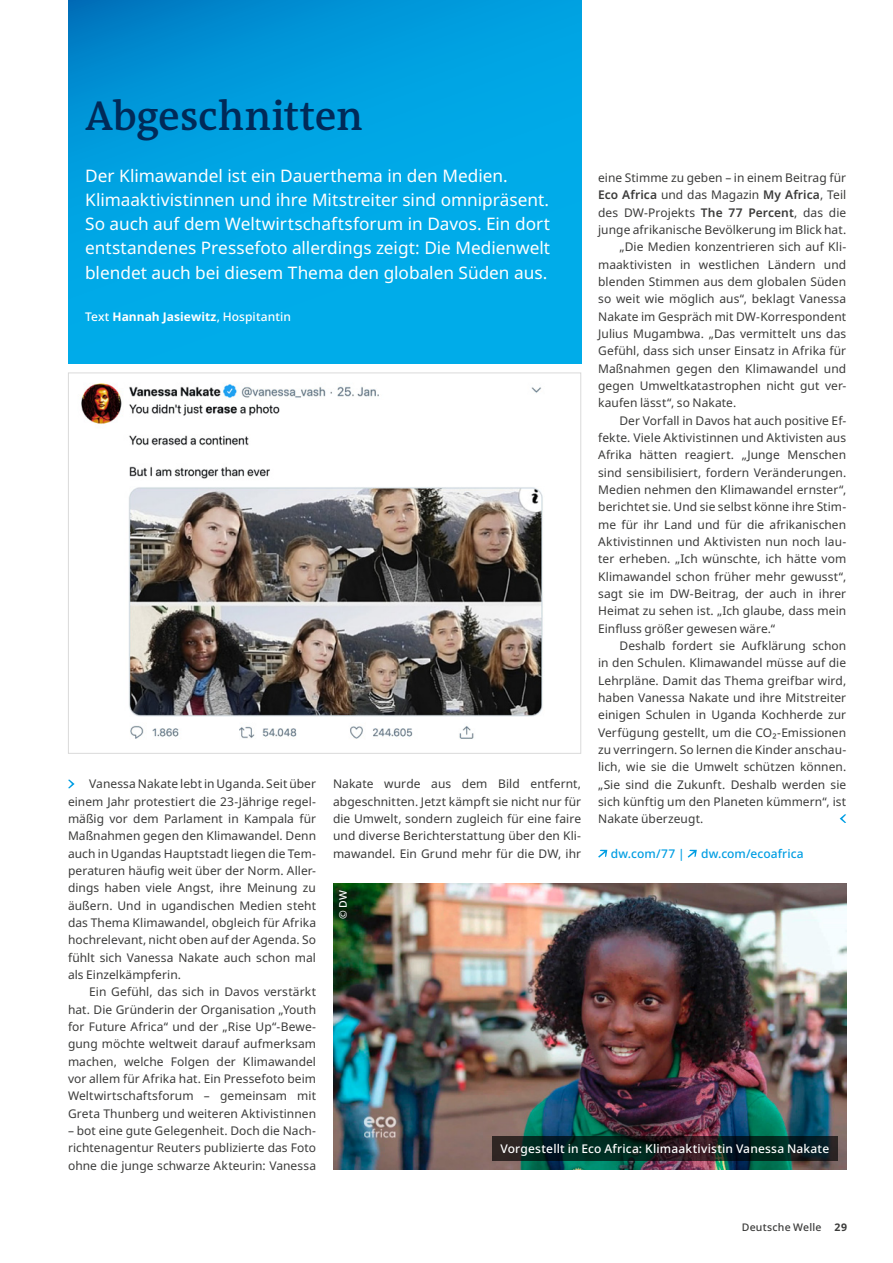
<style>
.page{position:relative;width:893px;height:1263px;background:#fff}
.page>*{position:absolute;margin:0;border:0;box-sizing:border-box;transform-origin:0 0}
.t1{font:600 42px "DW The Antiqua B W6";letter-spacing:-.01em;color:#002a58}
.t2{font:17.25px/24.2px "Noto Sans";color:#fff}
.t3{font:12px/17.4px "Noto Sans";letter-spacing:.005em;color:#3b3b3a;text-align:justify}
.t4{font:500 12px "Noto Sans";letter-spacing:.015em;color:#fff}
.t5{font:500 12px "Noto Sans";letter-spacing:.01em;color:#009ee3}
.t6{font:500 10.5px "Noto Sans";letter-spacing:.025em;color:#3b3b3a}
.t7{font:500 10.5px "Noto Sans";color:#fff}
.s1{font-weight:700}
.s2{font-weight:600}
</style>
<div class="page">
<svg style="left:68px;top:779px;width:7px;height:9px"></svg>
<svg style="left:840px;top:814px;width:6px;height:9px"></svg>
<svg style="left:598px;top:850px;width:9px;height:8px"></svg>
<svg style="left:688px;top:850px;width:9px;height:8px"></svg>
<img style="left:333px;top:884px;width:513px;height:285px">
<svg style="left:68px;top:0;width:513px;height:364px;background:#00a3e2"></svg>
<img style="left:81px;top:383px;width:462px;height:356px">
<img style="left:479px;top:1126px;width:368px;height:44px">
<h1 class="t1" style="left:85px;top:89px;width:279px">Abgeschnitten</h1>
<p class="t2" style="left:85px;top:164px;width:467px">Der Klimawandel ist ein Dauerthema in den Medien.<br>Klimaaktivistinnen und ihre Mitstreiter sind omnipräsent.<br>So auch auf dem Weltwirtschaftsforum in Davos. Ein dort entstandenes Pressefoto allerdings zeigt: Die Medienwelt blendet auch bei diesem Thema den globalen Süden aus.</p>
<p class="t4" style="left:85px;top:308px;width:207px">Text <span class="s1">Hannah Jasiewitz</span>, Hospitantin</p>
<p class="t3" style="left:598px;top:169px;width:250px">eine Stimme zu geben – in einem Beitrag für</p>
<p class="t3" style="left:598px;top:187px;width:250px"><span class="s2">Eco Africa</span> und das Magazin <span class="s2">My Africa</span>, Teil</p>
<p class="t3" style="left:598px;top:204px;width:250px">des DW-Projekts <span class="s2">The 77 Percent</span>, das die</p>
<p class="t3" style="left:598px;top:221px;width:250px">junge afrikanische Bevölkerung im Blick hat.</p>
<p class="t3" style="left:619px;top:239px;width:228px">„Die Medien konzentrieren sich auf Kli-</p>
<p class="t3" style="left:598px;top:256px;width:250px">maaktivisten in westlichen Ländern und</p>
<p class="t3" style="left:598px;top:273px;width:250px">blenden Stimmen aus dem globalen Süden</p>
<p class="t3" style="left:598px;top:291px;width:250px">so weit wie möglich aus“, beklagt Vanessa</p>
<p class="t3" style="left:598px;top:308px;width:250px">Nakate im Gespräch mit DW-Korrespondent</p>
<p class="t3" style="left:598px;top:325px;width:250px">Julius Mugambwa. „Das vermittelt uns das</p>
<p class="t3" style="left:598px;top:343px;width:250px">Gefühl, dass sich unser Einsatz in Afrika für</p>
<p class="t3" style="left:598px;top:360px;width:250px">Maßnahmen gegen den Klimawandel und</p>
<p class="t3" style="left:598px;top:377px;width:250px">gegen Umweltkatastrophen nicht gut ver-</p>
<p class="t3" style="left:598px;top:394px;width:140px">kaufen lässt“, so Nakate.</p>
<p class="t3" style="left:619px;top:412px;width:228px">Der Vorfall in Davos hat auch positive Ef-</p>
<p class="t3" style="left:598px;top:429px;width:250px">fekte. Viele Aktivistinnen und Aktivisten aus</p>
<p class="t3" style="left:598px;top:446px;width:250px">Afrika hätten reagiert. „Junge Menschen</p>
<p class="t3" style="left:598px;top:464px;width:250px">sind sensibilisiert, fordern Veränderungen.</p>
<p class="t3" style="left:598px;top:481px;width:250px">Medien nehmen den Klimawandel ernster“,</p>
<p class="t3" style="left:598px;top:498px;width:250px">berichtet sie. Und sie selbst könne ihre Stim-</p>
<p class="t3" style="left:598px;top:516px;width:250px">me für ihr Land und für die afrikanischen</p>
<p class="t3" style="left:598px;top:533px;width:250px">Aktivistinnen und Aktivisten nun noch lau-</p>
<p class="t3" style="left:598px;top:550px;width:250px">ter erheben. „Ich wünschte, ich hätte vom</p>
<p class="t3" style="left:598px;top:568px;width:250px">Klimawandel schon früher mehr gewusst“,</p>
<p class="t3" style="left:598px;top:585px;width:250px">sagt sie im DW-Beitrag, der auch in ihrer</p>
<p class="t3" style="left:598px;top:602px;width:250px">Heimat zu sehen ist. „Ich glaube, dass mein</p>
<p class="t3" style="left:598px;top:620px;width:178px">Einfluss größer gewesen wäre.“</p>
<p class="t3" style="left:619px;top:637px;width:228px">Deshalb fordert sie Aufklärung schon</p>
<p class="t3" style="left:598px;top:654px;width:249px">in den Schulen. Klimawandel müsse auf die</p>
<p class="t3" style="left:598px;top:672px;width:250px">Lehrpläne. Damit das Thema greifbar wird,</p>
<p class="t3" style="left:598px;top:689px;width:250px">haben Vanessa Nakate und ihre Mitstreiter</p>
<p class="t3" style="left:598px;top:706px;width:250px">einigen Schulen in Uganda Kochherde zur</p>
<p class="t3" style="left:598px;top:724px;width:250px">Verfügung gestellt, um die CO₂-Emissionen</p>
<p class="t3" style="left:598px;top:741px;width:250px">zu verringern. So lernen die Kinder anschau-</p>
<p class="t3" style="left:598px;top:758px;width:250px">lich, wie sie die Umwelt schützen können.</p>
<p class="t3" style="left:598px;top:776px;width:250px">„Sie sind die Zukunft. Deshalb werden sie</p>
<p class="t3" style="left:598px;top:793px;width:250px">sich künftig um den Planeten kümmern“, ist</p>
<p class="t3" style="left:598px;top:810px;width:107px">Nakate überzeugt.</p>
<p class="t5" style="left:611px;top:845px;width:75px">dw.com/77 |</p>
<p class="t5" style="left:701px;top:845px;width:104px">dw.com/ecoafrica</p>
<p class="t3" style="left:68px;top:776px;width:250px;text-indent:21px">Vanessa Nakate lebt in Uganda. Seit über einem Jahr protestiert die 23-Jährige regel&shy;mäßig vor dem Parlament in Kampala für Maßnahmen gegen den Klimawandel. Denn auch in Ugandas Hauptstadt liegen die Tem&shy;peraturen häufig weit über der Norm. Aller&shy;dings haben viele Angst, ihre Meinung zu äußern. Und in ugandischen Medien steht das Thema Klimawandel, obgleich für Afrika hochrelevant, nicht oben auf der Agenda. So fühlt sich Vanessa Nakate auch schon mal als Einzelkämpferin.</p>
<p class="t3" style="left:68px;top:983px;width:250px;text-indent:21px">Ein Gefühl, das sich in Davos verstärkt hat. Die Gründerin der Organisation „Youth for Future Africa“ und der „Rise Up“-Bewe&shy;gung möchte weltweit darauf aufmerksam machen, welche Folgen der Klimawandel vor allem für Afrika hat. Ein Pressefoto beim Weltwirtschaftsforum – gemeinsam mit Greta Thunberg und weiteren Aktivistinnen</p>
<p class="t3" style="left:68px;top:1122px;width:250px">– bot eine gute Gelegenheit. Doch die Nach&shy;richtenagentur Reuters publizierte das Foto ohne die junge schwarze Akteurin: Vanessa</p>
<p class="t3" style="left:333px;top:776px;width:250px">Nakate wurde aus dem Bild entfernt, abgeschnitten. Jetzt kämpft sie nicht nur für die Umwelt, sondern zugleich für eine faire und diverse Berichterstattung über den Kli&shy;mawandel. Ein Grund mehr für die DW, ihr</p>
<p class="t7" style="left:336px;top:919px;width:31px;rotate:-90deg">© DW</p>
<p class="t4" style="left:500px;top:1140px;width:330px">Vorgestellt in Eco Africa: Klimaaktivistin Vanessa Nakate</p>
<p class="t6" style="left:742px;top:1220px;width:107px">Deutsche Welle <span class="s1">29</span></p>
</div>
